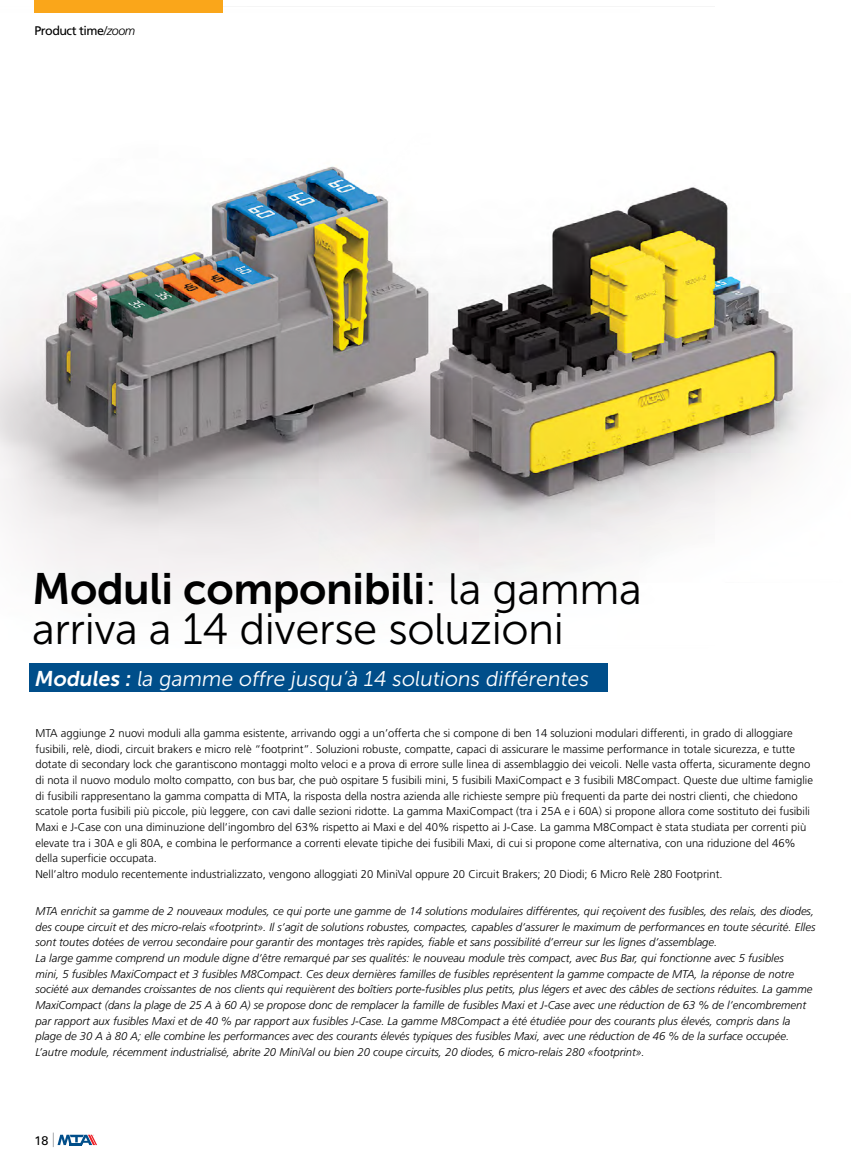
<style>
.page{position:relative;width:851px;height:1170px;background:#fff}
.page>*{position:absolute;margin:0;border:0;box-sizing:border-box;transform-origin:0 0}
.t1{font:43.75px "Museo JH Sans 700";letter-spacing:-.01em;color:#000}
.t2{font:43.75px "Museo JH Sans 300";letter-spacing:-.01em;color:#000}
.t3{font:21.25px "Museo JH Sans 300";color:#fff}
.t4{font:12.5px "Frutiger";letter-spacing:-.04em;color:#000}
.t5{font:12.5px "Univers LT Std";color:#000}
.t6{font:italic 300 11.25px/15.6px "Frutiger";color:#000}
.t7{font:300 11.25px/15.6px "Frutiger";color:#000}
.s1{font-weight:300;font-style:italic}
.s2{font-family:"Museo JH Sans 300"}
.s3{font-family:"Museo JH Sans 700"}
</style>
<div class="page">
<img style="left:0;top:250px;width:181px;height:337px">
<div style="left:34px;top:0;width:189px;height:13px;background:#faa61a"></div>
<svg style="left:181px;top:186px;width:99px;height:401px"></svg>
<img style="left:270px;top:166px;width:553px;height:417px">
<div style="left:29px;top:663px;width:578px;height:29px;background:#004e8a"></div>
<svg style="left:53px;top:1132px;width:44px;height:14px"></svg>
<p class="t4" style="left:34px;top:23px;width:102px">Product time<span class="s1">/zoom</span></p>
<h1 class="t1" style="left:32px;top:564px;width:611px">Moduli componibili<span class="s2">: la gamma</span></h1>
<h1 class="t2" style="left:32px;top:605px;width:533px">arriva a 14 diverse soluzioni</h1>
<h2 class="t3" style="left:34px;top:667px;width:558px"><span class="s3">Modules :</span> la gamme offre jusqu’à 14 solutions différentes</h2>
<p class="t7" style="left:35px;top:725px;width:779px">MTA aggiunge 2 nuovi moduli alla gamma esistente, arrivando oggi a un’offerta che si compone di ben 14 soluzioni modulari differenti, in grado di alloggiare fusibili, relè, diodi, circuit brakers e micro relè “footprint”. Soluzioni robuste, compatte, capaci di assicurare le massime performance in totale sicurezza, e tutte dotate di secondary lock che garantiscono montaggi molto veloci e a prova di errore sulle linea di assemblaggio dei veicoli. Nelle vasta offerta, sicuramente degno di nota il nuovo modulo molto compatto, con bus bar, che può ospitare 5 fusibili mini, 5 fusibili MaxiCompact e 3 fusibili M8Compact. Queste due ultime famiglie di fusibili rappresentano la gamma compatta di MTA, la risposta della nostra azienda alle richieste sempre più frequenti da parte dei nostri clienti, che chiedono scatole porta fusibili più piccole, più leggere, con cavi dalle sezioni ridotte. La gamma MaxiCompact (tra i 25A e i 60A) si propone allora come sostituto dei fusibili Maxi e J-Case con una diminuzione dell’ingombro del 63% rispetto ai Maxi e del 40% rispetto ai J-Case. La gamma M8Compact è stata studiata per correnti più elevate tra i 30A e gli 80A, e combina le performance a correnti elevate tipiche dei fusibili Maxi, di cui si propone come alternativa, con una riduzione del 46% della superficie occupata.<br>Nell’altro modulo recentemente industrializzato, vengono alloggiati 20 MiniVal oppure 20 Circuit Brakers; 20 Diodi; 6 Micro Relè 280 Footprint.</p>
<p class="t6" style="left:35px;top:903px;width:781px">MTA enrichit sa gamme de 2 nouveaux modules, ce qui porte une gamme de 14 solutions modulaires différentes, qui reçoivent des fusibles, des relais, des diodes, des coupe circuit et des micro-relais «footprint». Il s’agit de solutions robustes, compactes, capables d’assurer le maximum de performances en toute sécurité. Elles sont toutes dotées de verrou secondaire pour garantir des montages très rapides, fiable et sans possibilité d’erreur sur les lignes d’assemblage.<br>La large gamme comprend un module digne d’être remarqué par ses qualités: le nouveau module très compact, avec Bus Bar, qui fonctionne avec 5 fusibles<br>mini, 5 fusibles MaxiCompact et 3 fusibles M8Compact. Ces deux dernières familles de fusibles représentent la gamme compacte de MTA, la réponse de notre société aux demandes croissantes de nos clients qui requièrent des boîtiers porte-fusibles plus petits, plus légers et avec des câbles de sections réduites. La gamme MaxiCompact (dans la plage de 25 A à 60 A) se propose donc de remplacer la famille de fusibles Maxi et J-Case avec une réduction de 63 % de l’encombrement par rapport aux fusibles Maxi et de 40 % par rapport aux fusibles J-Case. La gamme M8Compact a été étudiée pour des courants plus élevés, compris dans la plage de 30 A à 80 A; elle combine les performances avec des courants élevés typiques des fusibles Maxi, avec une réduction de 46 % de la surface occupée.<br>L’autre module, récemment industrialisé, abrite 20 MiniVal ou bien 20 coupe circuits, 20 diodes, 6 micro-relais 280 «footprint».</p>
<p class="t5" style="left:35px;top:1132px;width:15px">18</p>
</div>
